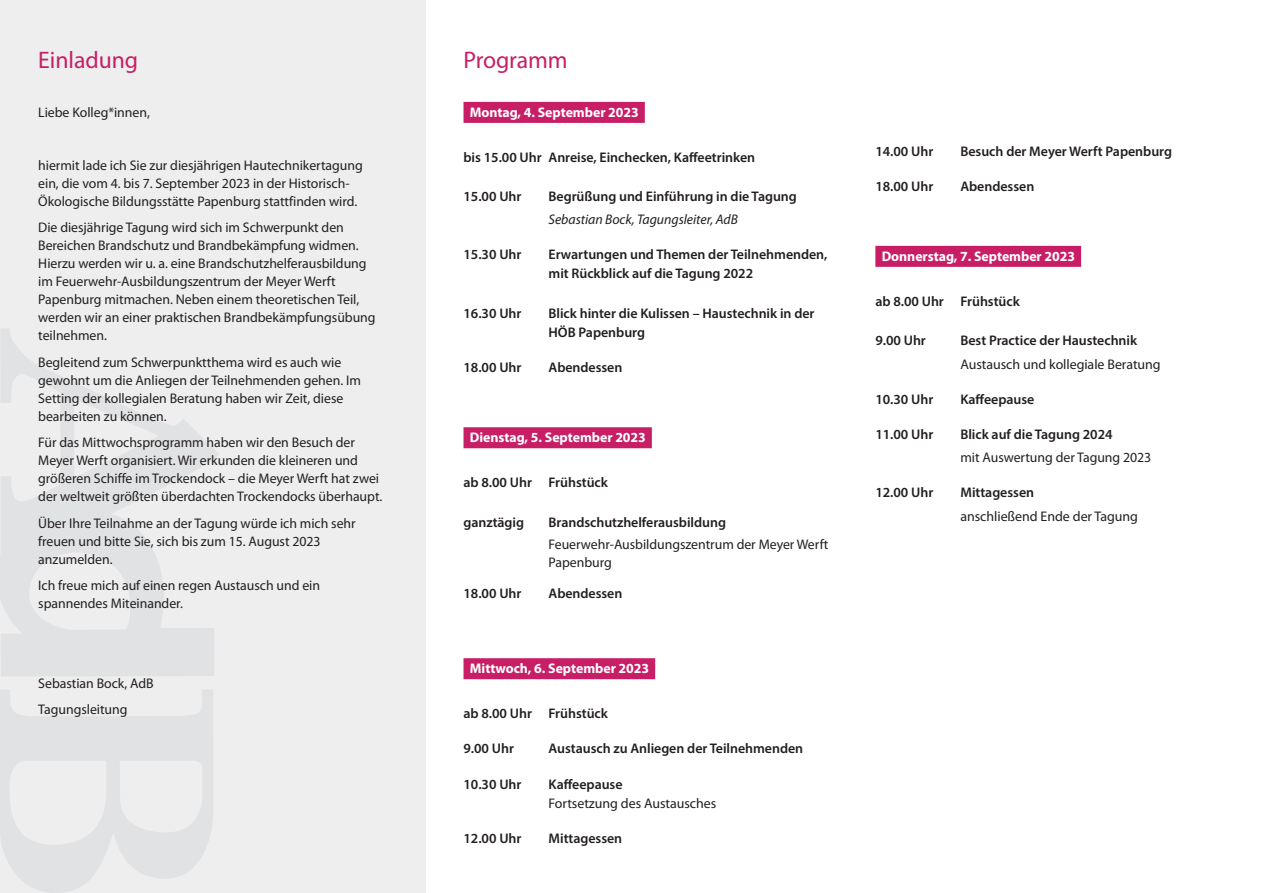
<style>
.page{position:relative;width:1263px;height:893px;background:#fff}
.page>*{position:absolute;margin:0;border:0;box-sizing:border-box;transform-origin:0 0}
.Titelseite_Untertitel_Veranstaltung{font:24px "Myriad Pro";letter-spacing:-.005em;color:#c71e66}
.Programm_Fließtext_normal{font:13.95px/18px "Myriad Pro";letter-spacing:-.005em;color:#231f20}
.Programm_Beitrag_Titel_semibold{font:600 13.95px/19.5px "Myriad Pro";letter-spacing:-.005em;color:#231f20}
.Programm_Beitrag_Titel_semibold-2{font:13.95px/18px "Myriad Pro";letter-spacing:-.005em;color:#231f20}
.Programm_Wochentag__Datum{font:700 13.95px "Myriad Pro";letter-spacing:-.005em;color:#fff}
.Programm_Referent_in{font:italic 13.95px "Myriad Pro";letter-spacing:-.005em;color:#231f20}
.s1{font-weight:600}
</style>
<div class="page">
<div style="left:0;top:0;width:426px;height:893px;background:#eeeeef"></div>
<div style="left:463px;top:102px;width:182px;height:21px;background:#c71e66"></div>
<div style="left:463px;top:427px;width:189px;height:21px;background:#c71e66"></div>
<div style="left:463px;top:658px;width:192px;height:21px;background:#c71e66"></div>
<svg style="left:1px;top:329px;width:218px;height:157px"></svg>
<svg style="left:0;top:486px;width:214px;height:190px"></svg>
<svg style="left:0;top:690px;width:213px;height:203px"></svg>
<div style="left:875px;top:246px;width:206px;height:21px;background:#c71e66"></div>
<p class="Titelseite_Untertitel_Veranstaltung" style="left:38px;top:46px;width:101px">Einladung</p>
<p class="Titelseite_Untertitel_Veranstaltung" style="left:463px;top:46px;width:106px">Programm</p>
<p class="Programm_Fließtext_normal" style="left:38px;top:103px;width:113px">Liebe Kolleg*innen,</p>
<p class="Programm_Wochentag__Datum" style="left:470px;top:103px;width:170px">Montag, 4. September 2023</p>
<p class="Programm_Beitrag_Titel_semibold" style="left:463px;top:147px;width:293px">bis 15.00 Uhr Anreise, Einchecken, Kaffeetrinken</p>
<p class="Programm_Beitrag_Titel_semibold" style="left:463px;top:186px;width:59px">15.00 Uhr</p>
<p class="Programm_Beitrag_Titel_semibold" style="left:549px;top:186px;width:250px">Begrüßung und Einführung in die Tagung</p>
<p class="Programm_Referent_in" style="left:549px;top:210px;width:191px">Sebastian Bock, Tagungsleiter, AdB</p>
<p class="Programm_Beitrag_Titel_semibold" style="left:463px;top:244px;width:59px">15.30 Uhr</p>
<p class="Programm_Beitrag_Titel_semibold" style="left:549px;top:244px;width:280px">Erwartungen und Themen der Teilnehmenden, mit Rückblick auf die Tagung 2022</p>
<p class="Programm_Beitrag_Titel_semibold" style="left:463px;top:303px;width:59px">16.30 Uhr</p>
<p class="Programm_Beitrag_Titel_semibold" style="left:549px;top:303px;width:267px">Blick hinter die Kulissen – Haustechnik in der<br>HÖB Papenburg</p>
<p class="Programm_Beitrag_Titel_semibold" style="left:463px;top:358px;width:59px">18.00 Uhr</p>
<p class="Programm_Beitrag_Titel_semibold" style="left:549px;top:358px;width:75px">Abendessen</p>
<p class="Programm_Fließtext_normal" style="left:38px;top:156px;width:326px">hiermit lade ich Sie zur diesjährigen Hautechnikertagung ein, die vom 4. bis 7. September 2023 in der Historisch-<br>Ökologische Bildungsstätte Papenburg stattfinden wird.</p>
<p class="Programm_Fließtext_normal" style="left:38px;top:218px;width:339px">Die diesjährige Tagung wird sich im Schwerpunkt den Bereichen Brandschutz und Brandbekämpfung widmen.<br>Hierzu werden wir u. a. eine Brandschutzhelferausbildung im Feuerwehr-Ausbildungszentrum der Meyer Werft Papenburg mitmachen. Neben einem theoretischen Teil, werden wir an einer praktischen Brandbekämpfungsübung teilnehmen.</p>
<p class="Programm_Fließtext_normal" style="left:38px;top:353px;width:324px">Begleitend zum Schwerpunktthema wird es auch wie gewohnt um die Anliegen der Teilnehmenden gehen. Im Setting der kollegialen Beratung haben wir Zeit, diese bearbeiten zu können.</p>
<p class="Programm_Fließtext_normal" style="left:38px;top:433px;width:346px">Für das Mittwochsprogramm haben wir den Besuch der Meyer Werft organisiert. Wir erkunden die kleineren und größeren Schiffe im Trockendock – die Meyer Werft hat zwei der weltweit größten überdachten Trockendocks überhaupt.</p>
<p class="Programm_Fließtext_normal" style="left:38px;top:514px;width:319px">Über Ihre Teilnahme an der Tagung würde ich mich sehr freuen und bitte Sie, sich bis zum 15. August 2023 anzumelden.</p>
<p class="Programm_Fließtext_normal" style="left:38px;top:576px;width:283px">Ich freue mich auf einen regen Austausch und ein spannendes Miteinander.</p>
<p class="Programm_Wochentag__Datum" style="left:470px;top:428px;width:177px">Dienstag, 5. September 2023</p>
<p class="Programm_Beitrag_Titel_semibold" style="left:463px;top:472px;width:146px">ab 8.00 Uhr Frühstück</p>
<p class="Programm_Beitrag_Titel_semibold" style="left:463px;top:512px;width:62px">ganztägig</p>
<p class="Programm_Beitrag_Titel_semibold" style="left:549px;top:512px;width:179px">Brandschutzhelferausbildung</p>
<p class="Programm_Beitrag_Titel_semibold-2" style="left:549px;top:535px;width:281px">Feuerwehr-Ausbildungszentrum der Meyer Werft<br>Papenburg</p>
<p class="Programm_Beitrag_Titel_semibold" style="left:463px;top:583px;width:59px">18.00 Uhr</p>
<p class="Programm_Beitrag_Titel_semibold" style="left:549px;top:583px;width:75px">Abendessen</p>
<p class="Programm_Fließtext_normal" style="left:38px;top:674px;width:117px">Sebastian Bock, AdB</p>
<p class="Programm_Fließtext_normal" style="left:38px;top:700px;width:91px">Tagungsleitung</p>
<p class="Programm_Wochentag__Datum" style="left:470px;top:659px;width:181px">Mittwoch, 6. September 2023</p>
<p class="Programm_Beitrag_Titel_semibold" style="left:463px;top:703px;width:146px">ab 8.00 Uhr Frühstück</p>
<p class="Programm_Beitrag_Titel_semibold" style="left:463px;top:738px;width:52px">9.00 Uhr</p>
<p class="Programm_Beitrag_Titel_semibold" style="left:549px;top:738px;width:256px">Austausch zu Anliegen der Teilnehmenden</p>
<p class="Programm_Beitrag_Titel_semibold" style="left:463px;top:774px;width:59px">10.30 Uhr</p>
<p class="Programm_Beitrag_Titel_semibold-2" style="left:549px;top:774px;width:169px;line-height:19.5px"><span class="s1">Kaffeepause<br></span>Fortsetzung des Austausches</p>
<p class="Programm_Beitrag_Titel_semibold" style="left:463px;top:828px;width:59px">12.00 Uhr</p>
<p class="Programm_Beitrag_Titel_semibold" style="left:549px;top:828px;width:75px">Mittagessen</p>
<p class="Programm_Beitrag_Titel_semibold" style="left:875px;top:141px;width:59px">14.00 Uhr</p>
<p class="Programm_Beitrag_Titel_semibold" style="left:960px;top:141px;width:213px">Besuch der Meyer Werft Papenburg</p>
<p class="Programm_Beitrag_Titel_semibold" style="left:875px;top:176px;width:59px">18.00 Uhr</p>
<p class="Programm_Beitrag_Titel_semibold" style="left:960px;top:176px;width:75px">Abendessen</p>
<p class="Programm_Wochentag__Datum" style="left:882px;top:247px;width:195px">Donnerstag, 7. September 2023</p>
<p class="Programm_Beitrag_Titel_semibold" style="left:875px;top:291px;width:146px">ab 8.00 Uhr Frühstück</p>
<p class="Programm_Beitrag_Titel_semibold" style="left:875px;top:330px;width:52px">9.00 Uhr</p>
<p class="Programm_Beitrag_Titel_semibold" style="left:960px;top:330px;width:178px">Best Practice der Haustechnik</p>
<p class="Programm_Beitrag_Titel_semibold-2" style="left:960px;top:355px;width:202px">Austausch und kollegiale Beratung</p>
<p class="Programm_Beitrag_Titel_semibold" style="left:875px;top:389px;width:59px">10.30 Uhr</p>
<p class="Programm_Beitrag_Titel_semibold" style="left:960px;top:389px;width:76px">Kaffeepause</p>
<p class="Programm_Beitrag_Titel_semibold" style="left:875px;top:425px;width:59px">11.00 Uhr</p>
<p class="Programm_Beitrag_Titel_semibold" style="left:960px;top:425px;width:154px">Blick auf die Tagung 2024</p>
<p class="Programm_Beitrag_Titel_semibold-2" style="left:960px;top:448px;width:192px">mit Auswertung der Tagung 2023</p>
<p class="Programm_Beitrag_Titel_semibold" style="left:875px;top:482px;width:59px">12.00 Uhr</p>
<p class="Programm_Beitrag_Titel_semibold" style="left:960px;top:482px;width:75px">Mittagessen</p>
<p class="Programm_Beitrag_Titel_semibold-2" style="left:960px;top:507px;width:179px">anschließend Ende der Tagung</p>
</div>
